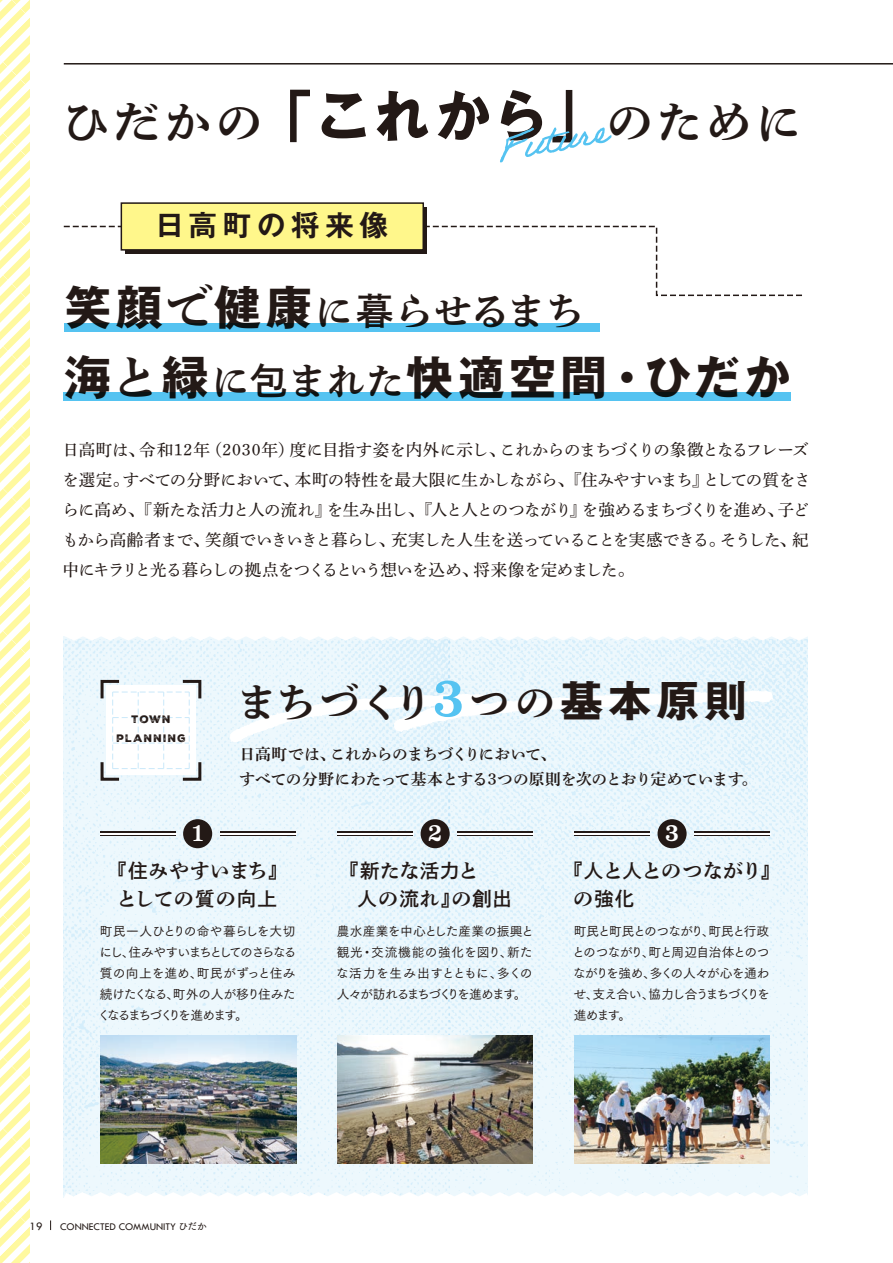
<style>
.page{position:relative;width:893px;height:1263px;background:#fff}
.page>*{position:absolute;margin:0;border:0;box-sizing:border-box;transform-origin:0 0}
.t1{font:700 46.5px "Gothic MB101 Pr 6";letter-spacing:.1em;color:#231916}
.t2{font:45px "DNP Shuei Anti Std B";letter-spacing:.115em;color:#231916}
.t3{font:39px "DNP Shuei Anti Std B";letter-spacing:.035em;color:#231916}
.t4{font:37.2px "DNP Shuei Anti Std B";letter-spacing:.035em;color:#231916}
.t5{font:700 28.5px "Gothic MB101 Pr 6 N De";letter-spacing:.2em;color:#231916}
.t6{font:600 22.5px "Victorian Orchid";color:#fff}
.t7{font:19.5px/27.3px "DNP Shuei Anti Std B";letter-spacing:.03em;color:#231916}
.t8{font:19.5px/27.3px "DNP Shuei Anti Std B";letter-spacing:.05em;color:#231916;text-align:center}
.t9{font:16.5px/30px "Shuei Min Pr 6 M";letter-spacing:-.03em;color:#231916}
.t10{font:15.75px/25.5px "Shuei Min Pr 6 B";letter-spacing:-.02em;color:#231916}
.t11{font:12.75px/21px "Tsuku Go Pro M";letter-spacing:-.055em;color:#231916;text-align:justify}
.t12{font:11.7px "Tw Cen";color:#231916}
.t13{font:10.65px "Tw Cen";color:#231916}
.t14{font:10.5px/18.3px "Nexa Rust Sans Black 2";letter-spacing:.1em;color:#231916;text-align:center}
.s1{font-family:"Gothic MB101 Pr 6";font-weight:700;font-size:55.5px}
.s2{font-family:"Gothic MB101 Pr 6";font-weight:700;font-size:46.5px}
.s3{font-size:46.5px}
.s4{font-family:"DNP Shuei Anti Std B";font-weight:400}
.s5{font-family:"DNP Shuei Anti Std B";font-weight:400;font-size:37.2px}
.s6{font-family:"Victorian Orchid";font-weight:600;font-size:50.7px;color:#55c3f1}
.s7{font-family:"Gothic MB101 Pro";font-weight:700;font-size:42.9px}
.s8{font-family:"Tsuku Go Pro D";font-size:9.6px}
</style>
<div class="page">
<svg style="left:0;top:0;width:30px;height:1263px"></svg>
<img style="left:64px;top:641px;width:744px;height:551px">
<svg style="left:63px;top:1192px;width:745px;height:6px"></svg>
<svg style="left:63px;top:636px;width:745px;height:5px"></svg>
<svg style="left:500px;top:127px;width:112px;height:35px"></svg>
<hr style="left:64px;top:63px;width:829px;height:2px;background:#231916">
<svg style="left:229px;top:690px;width:545px;height:52px"></svg>
<img style="left:100px;top:1036px;width:196px;height:127px">
<img style="left:337px;top:1036px;width:196px;height:127px">
<img style="left:574px;top:1036px;width:196px;height:127px">
<div style="left:64px;top:323px;width:536px;height:9px;background:#55c3f1"></div>
<div style="left:64px;top:392px;width:727px;height:9px;background:#55c3f1"></div>
<svg style="left:63px;top:225px;width:739px;height:72px"></svg>
<div style="left:126px;top:207px;width:301px;height:47px;background:#231916"></div>
<div style="left:121px;top:203px;width:302px;height:47px;background:#fff78b"></div>
<div style="left:121px;top:202px;width:303px;height:49px;border:2px solid #231916"></div>
<svg style="left:100px;top:831px;width:76px;height:5px"></svg>
<hr style="left:100px;top:833px;width:77px;height:1px;background:#fff">
<svg style="left:221px;top:831px;width:75px;height:5px"></svg>
<hr style="left:220px;top:833px;width:77px;height:1px;background:#fff">
<div style="left:183px;top:819px;width:29px;height:29px;background:#231916;border-radius:50%"></div>
<svg style="left:337px;top:831px;width:76px;height:5px"></svg>
<hr style="left:337px;top:833px;width:76px;height:1px;background:#fff">
<svg style="left:458px;top:831px;width:75px;height:5px"></svg>
<hr style="left:457px;top:833px;width:77px;height:1px;background:#fff">
<div style="left:421px;top:819px;width:29px;height:29px;background:#231916;border-radius:50%"></div>
<svg style="left:574px;top:831px;width:76px;height:5px"></svg>
<hr style="left:574px;top:833px;width:76px;height:1px;background:#fff">
<svg style="left:695px;top:831px;width:75px;height:5px"></svg>
<hr style="left:694px;top:833px;width:77px;height:1px;background:#fff">
<div style="left:657px;top:819px;width:30px;height:29px;background:#231916;border-radius:50%"></div>
<svg style="left:99px;top:678px;width:104px;height:104px"></svg>
<h2 class="t2" style="left:64px;top:91px;width:738px">ひだかの<span class="s1">「これから」</span>のために</h2>
<h3 class="t5" style="left:155px;top:202px;width:234px">日高町の将来像</h3>
<h3 class="t4" style="left:65px;top:285px;width:520px"><span class="s2">笑顔</span><span class="s3">で</span><span class="s2">健康</span>に暮らせるまち</h3>
<h1 class="t1" style="left:65px;top:339px;width:727px">海<span class="s4">と</span>緑<span class="s5">に包まれた</span>快適空間・ひだか</h1>
<p class="t9" style="left:63px;top:432px;width:750px">日高町は、令和12年（2030年）度に目指す姿を内外に示し、これからのまちづくりの象徴となるフレーズを選定。すべての分野において、本町の特性を最大限に生かしながら、『住みやすいまち』としての質をさらに高め、『新たな活力と人の流れ』を生み出し、『人と人とのつながり』を強めるまちづくりを進め、子どもから高齢者まで、笑顔でいきいきと暮らし、充実した人生を送っていることを実感できる。そうした、紀中にキラリと光る暮らしの拠点をつくるという想いを込め、将来像を定めました。</p>
<p class="t14" style="left:116px;top:710px;width:71px">TOWN<br>PLANNING</p>
<h3 class="t3" style="left:238px;top:675px;width:511px">まちづくり<span class="s6">3</span>つの<span class="s7">基本原則</span></h3>
<p class="t10" style="left:239px;top:741px;width:520px">日高町では、これからのまちづくりにおいて、<br>すべての分野にわたって基本とする3つの原則を次のとおり定めています。</p>
<h3 class="t6" style="left:191px;top:819px;width:15px">1</h3>
<h3 class="t6" style="left:428px;top:819px;width:15px">2</h3>
<h3 class="t6" style="left:665px;top:819px;width:15px">3</h3>
<p class="t8" style="left:108px;top:857px;width:181px">『住みやすいまち』としての質の向上</p>
<p class="t11" style="left:98px;top:919px;width:201px">町民一人ひとりの命や暮らしを大切にし、住みやすいまちとしてのさらなる質の向上を進め、町民がずっと住み続けたくなる、町外の人が移り住みたくなるまちづくりを進めます。</p>
<p class="t7" style="left:358px;top:857px;width:156px;text-indent:-18px">『新たな活力と　人の流れ』の創出</p>
<p class="t11" style="left:336px;top:919px;width:199px">農水産業を中心とした産業の振興と観光・交流機能の強化を図り、新たな活力を生み出すとともに、多くの人々が訪れるまちづくりを進めます。</p>
<p class="t7" style="left:574px;top:857px;width:208px;text-indent:-10px">『人と人とのつながり』の強化</p>
<p class="t11" style="left:572px;top:919px;width:199px">町民と町民とのつながり、町民と行政とのつながり、町と周辺自治体とのつながりを強め、多くの人々が心を通わせ、支え合い、協力し合うまちづくりを進めます。</p>
<p class="t12" style="left:30px;top:1219px;width:14px">19</p>
<p class="t13" style="left:60px;top:1220px;width:148px">CONNECTED COMMUNITY <span class="s8">ひだか</span></p>
</div>
